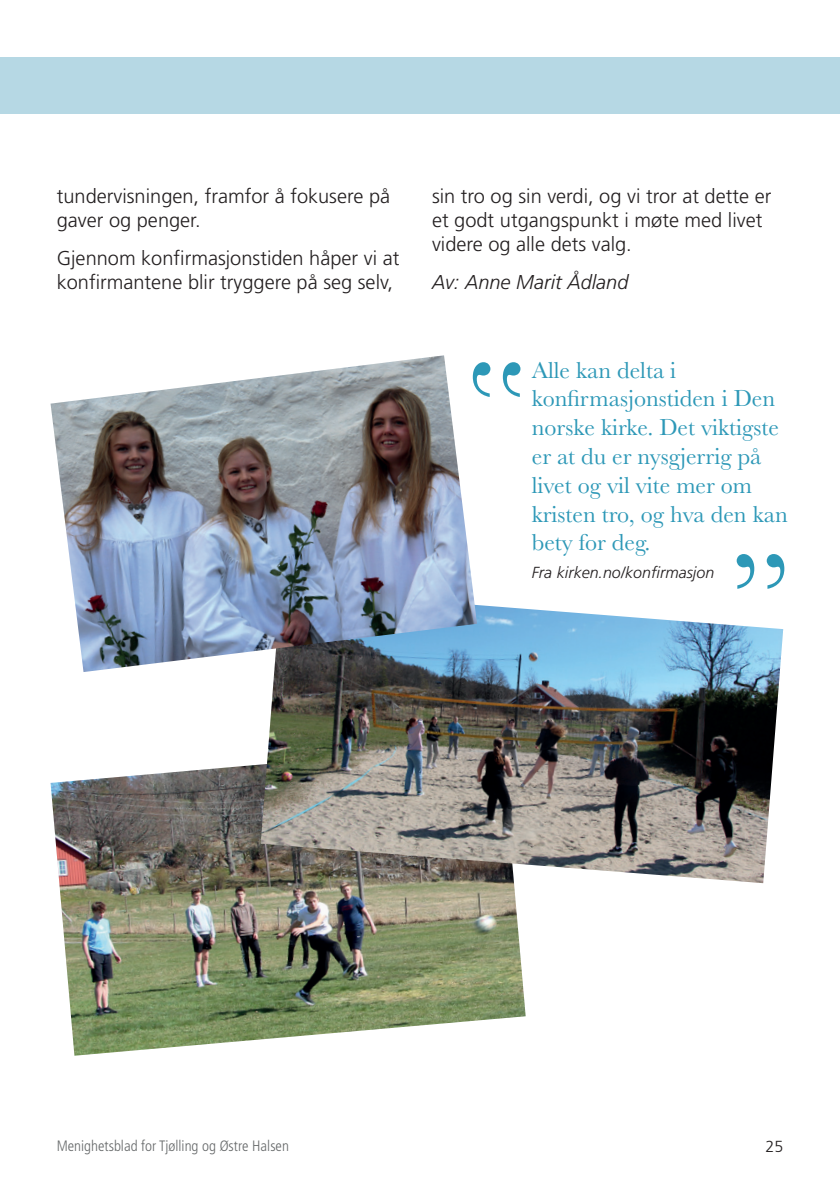
<style>
.page{position:relative;width:840px;height:1191px;background:#fff}
.page>*{position:absolute;margin:0;border:0;box-sizing:border-box;transform-origin:0 0}
.t1{font:136px "Baskerville";color:#2d98b7}
.t2{font:24px/28.8px "Baskerville";color:#2d98b7}
.t3{font:300 20px/24px "Frutiger";color:#231f20}
.t4{font:italic 300 20px "Frutiger";color:#231f20}
.t5{font:italic 300 16px "Frutiger";color:#231f20}
.t6{font:300 16px "Frutiger";color:#231f20}
.t7{font:300 condensed 15px "Frutiger";color:#66696a}
</style>
<div class="page">
<div style="left:0;top:57px;width:839px;height:56px;background:#b6d8e4"></div>
<img style="left:50px;top:764px;width:475px;height:291px">
<img style="left:260px;top:605px;width:522px;height:278px">
<img style="left:50px;top:355px;width:426px;height:317px">
<svg style="left:472px;top:362px;width:4px;height:35px"></svg>
<p class="t3" style="left:57px;top:184px;width:335px">tundervisningen, framfor å fokusere på gaver og penger.</p>
<p class="t3" style="left:57px;top:246px;width:344px">Gjennom konfirmasjonstiden håper vi at konfirmantene blir tryggere på seg selv,</p>
<p class="t3" style="left:432px;top:184px;width:340px">sin tro og sin verdi, og vi tror at dette er et godt utgangspunkt i møte med livet videre og alle dets valg.</p>
<p class="t4" style="left:432px;top:271px;width:198px">Av: Anne Marit Ådland</p>
<p class="t2" style="left:531px;top:356px;width:146px">Alle kan delta i</p>
<p class="t2" style="left:531px;top:384px;width:257px">konfirmasjonstiden i Den norske kirke. Det viktigste er at du er nysgjerrig på livet og vil vite mer om kristen tro, og hva den kan bety for deg.</p>
<p class="t5" style="left:531px;top:563px;width:184px">Fra kirken.no/konfirmasjon</p>
<p class="t1" style="left:729px;top:513px;width:64px">”</p>
<p class="t7" style="left:57px;top:1137px;width:233px">Menighetsblad for Tjølling og Østre Halsen</p>
<p class="t6" style="left:765px;top:1137px;width:19px">25</p>
</div>
